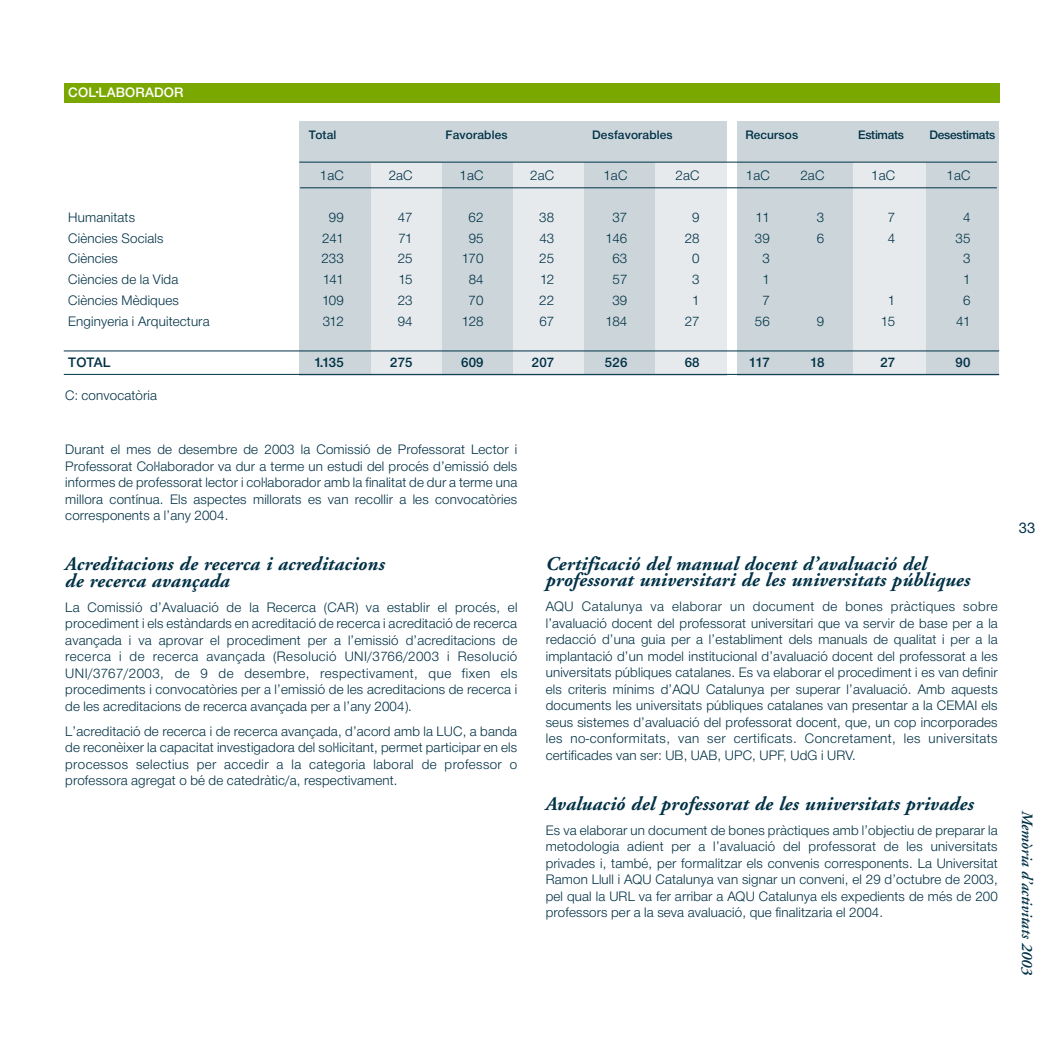
<style>
.page{position:relative;width:1063px;height:1063px;background:#fff}
.page>*{position:absolute;margin:0;border:0;box-sizing:border-box;transform-origin:0 0}
.t1{font:italic 700 19.5px/16.5px "Adobe Garamond";letter-spacing:.01em;color:#003146}
.t2{font:italic 600 15.75px "Adobe Garamond";color:#003146}
.t3{font:15.75px "NH55";color:#003146}
.t4{font:14.25px/16.5px "NH45";letter-spacing:.01em;color:#003146;text-align:justify}
.t5{font:14.25px "NH65";letter-spacing:.01em;color:#003146}
.t6{font:14.25px "NH65";letter-spacing:.01em;color:#fff}
.t7{font:12.75px "NH65";letter-spacing:.01em;color:#003146}
.t8{font:12.75px "NH65";letter-spacing:-.02em;color:#003146}
</style>
<div class="page">
<div style="left:64px;top:84px;width:935px;height:19px;background:#7aa800"></div>
<div style="left:738px;top:121px;width:261px;height:254px;background:#ccd6da"></div>
<div style="left:300px;top:121px;width:427px;height:254px;background:#ccd6da"></div>
<div style="left:371px;top:163px;width:70px;height:211px;background:#e6eaed"></div>
<div style="left:513px;top:163px;width:71px;height:211px;background:#e6eaed"></div>
<div style="left:655px;top:163px;width:72px;height:211px;background:#e6eaed"></div>
<div style="left:853px;top:163px;width:72px;height:211px;background:#e6eaed"></div>
<hr style="left:64px;top:374px;width:935px;height:1px;background:#003146">
<hr style="left:64px;top:351px;width:935px;height:1px;background:#003146">
<hr style="left:299px;top:162px;width:698px;height:1px;background:#003146">
<hr style="left:300px;top:187px;width:697px;height:1px;background:#003146">
<p class="t6" style="left:68px;top:88px;width:117px">COL·LABORADOR</p>
<p class="t7" style="left:309px;top:130px;width:29px">Total</p>
<p class="t7" style="left:446px;top:130px;width:63px">Favorables</p>
<p class="t7" style="left:592px;top:130px;width:82px">Desfavorables</p>
<p class="t7" style="left:745px;top:130px;width:54px">Recursos</p>
<p class="t8" style="left:858px;top:130px;width:47px">Estimats</p>
<p class="t8" style="left:930px;top:130px;width:67px">Desestimats</p>
<p class="t4" style="left:320px;top:169px;width:26px">1aC</p>
<p class="t4" style="left:389px;top:169px;width:26px">2aC</p>
<p class="t4" style="left:460px;top:169px;width:26px">1aC</p>
<p class="t4" style="left:530px;top:169px;width:26px">2aC</p>
<p class="t4" style="left:603px;top:169px;width:26px">1aC</p>
<p class="t4" style="left:676px;top:169px;width:26px">2aC</p>
<p class="t4" style="left:746px;top:169px;width:26px">1aC</p>
<p class="t4" style="left:800px;top:169px;width:26px">2aC</p>
<p class="t4" style="left:871px;top:169px;width:26px">1aC</p>
<p class="t4" style="left:947px;top:169px;width:26px">1aC</p>
<p class="t4" style="left:68px;top:210px;width:68px">Humanitats</p>
<p class="t4" style="left:329px;top:210px;width:16px">99</p>
<p class="t4" style="left:398px;top:210px;width:16px">47</p>
<p class="t4" style="left:469px;top:210px;width:16px">62</p>
<p class="t4" style="left:539px;top:210px;width:16px">38</p>
<p class="t4" style="left:612px;top:210px;width:16px">37</p>
<p class="t4" style="left:692px;top:210px;width:9px">9</p>
<p class="t4" style="left:756px;top:210px;width:16px">11</p>
<p class="t4" style="left:817px;top:210px;width:9px">3</p>
<p class="t4" style="left:888px;top:210px;width:9px">7</p>
<p class="t4" style="left:963px;top:210px;width:9px">4</p>
<p class="t4" style="left:68px;top:231px;width:97px">Ciències Socials</p>
<p class="t4" style="left:322px;top:231px;width:23px">241</p>
<p class="t4" style="left:398px;top:231px;width:16px">71</p>
<p class="t4" style="left:469px;top:231px;width:16px">95</p>
<p class="t4" style="left:539px;top:231px;width:16px">43</p>
<p class="t4" style="left:606px;top:231px;width:23px">146</p>
<p class="t4" style="left:685px;top:231px;width:16px">28</p>
<p class="t4" style="left:755px;top:231px;width:16px">39</p>
<p class="t4" style="left:817px;top:231px;width:9px">6</p>
<p class="t4" style="left:888px;top:231px;width:9px">4</p>
<p class="t4" style="left:955px;top:231px;width:16px">35</p>
<p class="t4" style="left:68px;top:252px;width:51px">Ciències</p>
<p class="t4" style="left:321px;top:252px;width:24px">233</p>
<p class="t4" style="left:398px;top:252px;width:16px">25</p>
<p class="t4" style="left:462px;top:252px;width:23px">170</p>
<p class="t4" style="left:539px;top:252px;width:16px">25</p>
<p class="t4" style="left:612px;top:252px;width:16px">63</p>
<p class="t4" style="left:692px;top:252px;width:9px">0</p>
<p class="t4" style="left:762px;top:252px;width:9px">3</p>
<p class="t4" style="left:963px;top:252px;width:9px">3</p>
<p class="t4" style="left:68px;top:272px;width:112px">Ciències de la Vida</p>
<p class="t4" style="left:323px;top:272px;width:23px">141</p>
<p class="t4" style="left:398px;top:272px;width:16px">15</p>
<p class="t4" style="left:469px;top:272px;width:16px">84</p>
<p class="t4" style="left:540px;top:272px;width:16px">12</p>
<p class="t4" style="left:612px;top:272px;width:16px">57</p>
<p class="t4" style="left:692px;top:272px;width:9px">3</p>
<p class="t4" style="left:762px;top:272px;width:9px">1</p>
<p class="t4" style="left:963px;top:272px;width:9px">1</p>
<p class="t4" style="left:68px;top:293px;width:112px">Ciències Mèdiques</p>
<p class="t4" style="left:322px;top:293px;width:23px">109</p>
<p class="t4" style="left:398px;top:293px;width:16px">23</p>
<p class="t4" style="left:469px;top:293px;width:16px">70</p>
<p class="t4" style="left:539px;top:293px;width:16px">22</p>
<p class="t4" style="left:612px;top:293px;width:16px">39</p>
<p class="t4" style="left:692px;top:293px;width:9px">1</p>
<p class="t4" style="left:762px;top:293px;width:9px">7</p>
<p class="t4" style="left:888px;top:293px;width:9px">1</p>
<p class="t4" style="left:963px;top:293px;width:9px">6</p>
<p class="t4" style="left:68px;top:314px;width:143px">Enginyeria i Arquitectura</p>
<p class="t4" style="left:323px;top:314px;width:23px">312</p>
<p class="t4" style="left:398px;top:314px;width:16px">94</p>
<p class="t4" style="left:462px;top:314px;width:23px">128</p>
<p class="t4" style="left:539px;top:314px;width:16px">67</p>
<p class="t4" style="left:606px;top:314px;width:23px">184</p>
<p class="t4" style="left:685px;top:314px;width:16px">27</p>
<p class="t4" style="left:755px;top:314px;width:16px">56</p>
<p class="t4" style="left:817px;top:314px;width:9px">9</p>
<p class="t4" style="left:881px;top:314px;width:16px">15</p>
<p class="t4" style="left:956px;top:314px;width:16px">41</p>
<p class="t5" style="left:68px;top:358px;width:44px">TOTAL</p>
<p class="t5" style="left:314px;top:358px;width:31px">1.135</p>
<p class="t5" style="left:390px;top:358px;width:24px">275</p>
<p class="t5" style="left:461px;top:358px;width:24px">609</p>
<p class="t5" style="left:532px;top:358px;width:24px">207</p>
<p class="t5" style="left:605px;top:358px;width:24px">526</p>
<p class="t5" style="left:685px;top:358px;width:16px">68</p>
<p class="t5" style="left:749px;top:358px;width:23px">117</p>
<p class="t5" style="left:810px;top:358px;width:16px">18</p>
<p class="t5" style="left:880px;top:358px;width:16px">27</p>
<p class="t5" style="left:956px;top:358px;width:16px">90</p>
<p class="t4" style="left:65px;top:389px;width:93px">C: convocatòria</p>
<p class="t4" style="left:65px;top:443px;width:453px">Durant el mes de desembre de 2003 la Comissió de Professorat Lector i Professorat Col·laborador va dur a terme un estudi del procés d’emissió dels informes de professorat lector i col·laborador amb la finalitat de dur a terme una millora contínua. Els aspectes millorats es van recollir a les convocatòries corresponents a l’any 2004.</p>
<h1 class="t1" style="left:65px;top:558px;width:321px">Acreditacions de recerca i acreditacions de recerca avançada</h1>
<p class="t4" style="left:65px;top:600px;width:454px">La Comissió d’Avaluació de la Recerca (CAR) va establir el procés, el procediment i els estàndards en acreditació de recerca i acreditació de recerca avançada i va aprovar el procediment per a l’emissió d’acreditacions de recerca i de recerca avançada (Resolució UNI/3766/2003 i Resolució UNI/3767/2003, de 9 de desembre, respectivament, que fixen els procediments i convocatòries per a l’emissió de les acreditacions de recerca i de les acreditacions de recerca avançada per a l’any 2004).</p>
<p class="t4" style="left:65px;top:724px;width:453px">L’acreditació de recerca i de recerca avançada, d’acord amb la LUC, a banda de reconèixer la capacitat investigadora del sol·licitant, permet participar en els processos selectius per accedir a la categoria laboral de professor o professora agregat o bé de catedràtic/a, respectivament.</p>
<h1 class="t1" style="left:546px;top:557px;width:426px">Certificació del manual docent d’avaluació del professorat universitari de les universitats públiques</h1>
<p class="t4" style="left:546px;top:600px;width:454px">AQU Catalunya va elaborar un document de bones pràctiques sobre l’avaluació docent del professorat universitari que va servir de base per a la redacció d’una guia per a l’establiment dels manuals de qualitat i per a la implantació d’un model institucional d’avaluació docent del professorat a les universitats públiques catalanes. Es va elaborar el procediment i es van definir els criteris mínims d’AQU Catalunya per superar l’avaluació. Amb aquests documents les universitats públiques catalanes van presentar a la CEMAI els seus sistemes d’avaluació del professorat docent, que, un cop incorporades les no-conformitats, van ser certificats. Concretament, les universitats certificades van ser: UB, UAB, UPC, UPF, UdG i URV.</p>
<h1 class="t1" style="left:546px;top:797px;width:430px">Avaluació del professorat de les universitats privades</h1>
<p class="t4" style="left:546px;top:823px;width:454px">Es va elaborar un document de bones pràctiques amb l’objectiu de preparar la metodologia adient per a l’avaluació del professorat de les universitats privades i, també, per formalitzar els convenis corresponents. La Universitat Ramon Llull i AQU Catalunya van signar un conveni, el 29 d’octubre de 2003, pel qual la URL va fer arribar a AQU Catalunya els expedients de més de 200 professors per a la seva avaluació, que finalitzaria el 2004.</p>
<p class="t3" style="left:1019px;top:522px;width:18px">33</p>
<p class="t2" style="left:1033px;top:811px;width:166px;rotate:90deg">Memòria d’activitats 2003</p>
</div>
